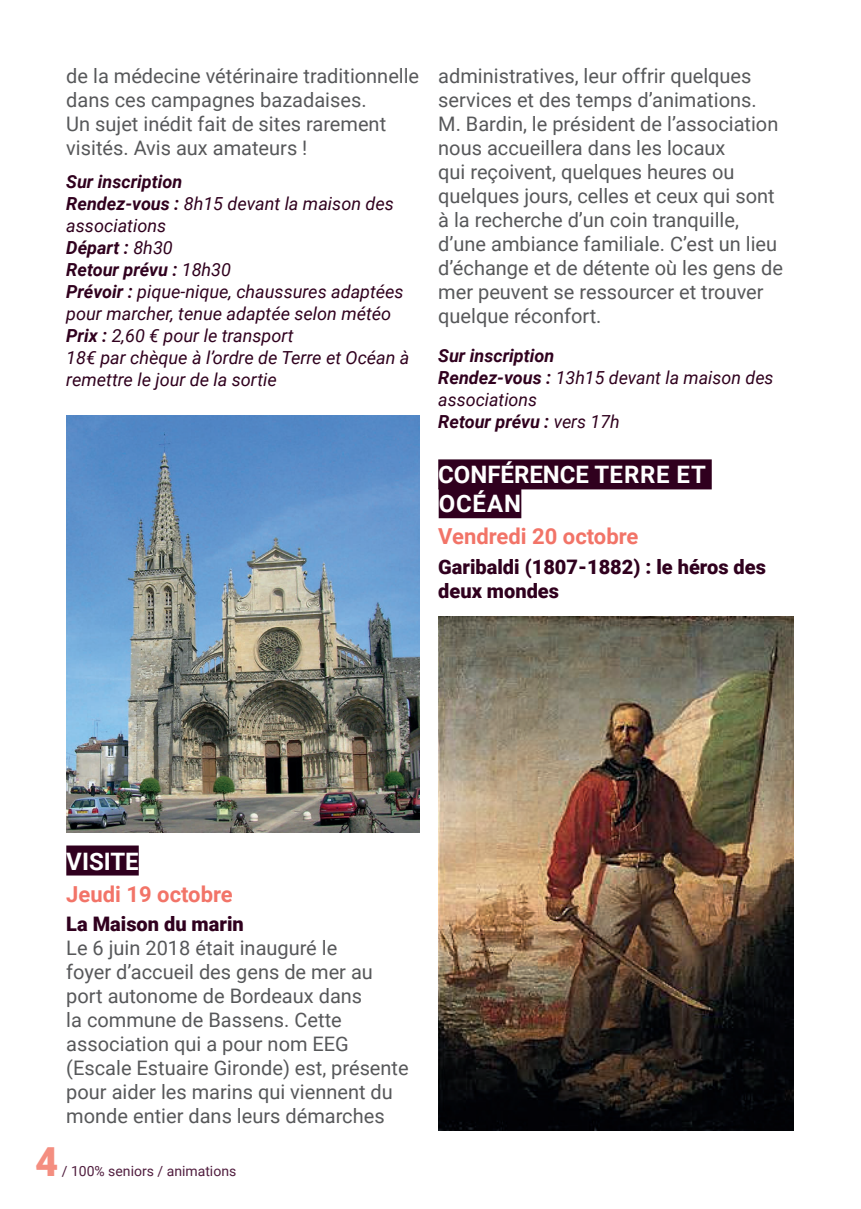
<style>
.page{position:relative;width:861px;height:1209px;background:#fff}
.page>*{position:absolute;margin:0;border:0;box-sizing:border-box;transform-origin:0 0}
.t1{font:900 40px "Roboto";color:#f48e80}
.t2{font:700 24px/28.8px "Roboto";color:#fff}
.t3{font:700 22px "Roboto";color:#f27468}
.t4{font:20px/24px "Roboto";color:#57585a}
.t5{font:900 20px/24px "Roboto";color:#30001e}
.t6{font:italic 18px/22px "Roboto";color:#30001e}
.t7{font:14px "Roboto";color:#501d3e}
.s1{font-weight:700}
</style>
<div class="page">
<div style="left:66px;top:845px;width:73px;height:30px;background:#30001e"></div>
<div style="left:438px;top:459px;width:274px;height:30px;background:#30001e"></div>
<div style="left:439px;top:488px;width:82px;height:30px;background:#30001e"></div>
<img style="left:438px;top:616px;width:355px;height:514px">
<img style="left:66px;top:416px;width:353px;height:416px">
<p class="t4" style="left:66px;top:63px;width:354px">de la médecine vétérinaire traditionnelle dans ces campagnes bazadaises.<br>Un sujet inédit fait de sites rarement visités. Avis aux amateurs !</p>
<p class="t6" style="left:66px;top:170px;width:345px"><span class="s1">Sur inscription<br>Rendez-vous :</span> 8h15 devant la maison des associations<br><span class="s1">Départ :</span> 8h30<br><span class="s1">Retour prévu :</span> 18h30<br><span class="s1">Prévoir :</span> pique-nique, chaussures adaptées pour marcher, tenue adaptée selon météo<br><span class="s1">Prix :</span> 2,60 € pour le transport<br>18€ par chèque à l’ordre de Terre et Océan à remettre le jour de la sortie</p>
<p class="t4" style="left:438px;top:63px;width:346px">administratives, leur offrir quelques services et des temps d’animations.<br>M. Bardin, le président de l’association nous accueillera dans les locaux<br>qui reçoivent, quelques heures ou quelques jours, celles et ceux qui sont à la recherche d’un coin tranquille, d’une ambiance familiale. C’est un lieu d’échange et de détente où les gens de mer peuvent se ressourcer et trouver quelque réconfort.</p>
<p class="t6" style="left:438px;top:343px;width:337px"><span class="s1">Sur inscription<br>Rendez-vous :</span> 13h15 devant la maison des associations<br><span class="s1">Retour prévu :</span> vers 17h</p>
<p class="t2" style="left:438px;top:459px;width:269px">CONFÉRENCE TERRE ET<br>OCÉAN</p>
<p class="t3" style="left:438px;top:521px;width:202px">Vendredi 20 octobre</p>
<p class="t5" style="left:438px;top:554px;width:329px">Garibaldi (1807-1882) : le héros des deux mondes</p>
<p class="t2" style="left:66px;top:845px;width:74px">VISITE</p>
<p class="t3" style="left:66px;top:878px;width:168px">Jeudi 19 octobre</p>
<p class="t5" style="left:66px;top:911px;width:179px">La Maison du marin</p>
<p class="t4" style="left:66px;top:935px;width:344px">Le 6 juin 2018 était inauguré le<br>foyer d’accueil des gens de mer au port autonome de Bordeaux dans<br>la commune de Bassens. Cette association qui a pour nom EEG (Escale Estuaire Gironde) est, présente pour aider les marins qui viennent du monde entier dans leurs démarches</p>
<h1 class="t1" style="left:35px;top:1133px;width:25px">4</h1>
<p class="t7" style="left:62px;top:1160px;width:176px">/ 100% seniors / animations</p>
</div>
